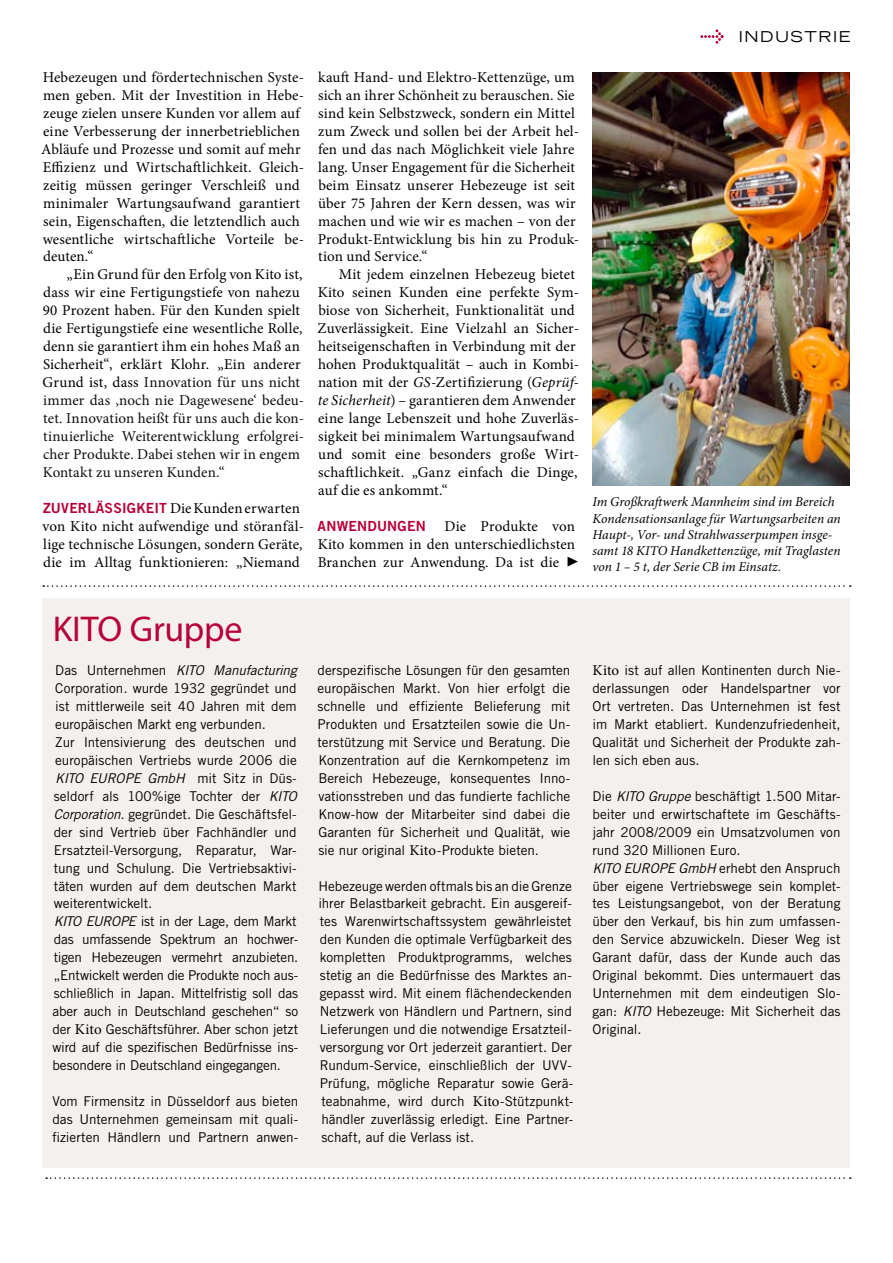
<style>
.page{position:relative;width:893px;height:1263px;background:#fff}
.page>*{position:absolute;margin:0;border:0;box-sizing:border-box;transform-origin:0 0}
.t1{font:36px "Myriad Pro";letter-spacing:-.005em;color:#b70037}
.t2{font:15px/18px "Minion Pro";letter-spacing:.005em;color:#000}
.t3{font:expanded 15px "Trade Gothic LT Std";letter-spacing:.1em;color:#000}
.t4{font:13.5px/18px "Trade Gothic LT Std";color:#000;text-align:justify}
.t5{font:italic 13.5px/16.2px "Minion Pro";color:#000}
.s1{color:#0f0f0f}
.s2{font-family:"Trade Gothic LT Std Bd 2";font-size:13.95px;color:#b70037}
.s3{font-style:italic}
.s4{font-size:21px}
.s5{font-family:"Minion Pro";font-size:15px}
</style>
<div class="page">
<svg style="left:700px;top:29px;width:23px;height:15px"></svg>
<div style="left:43px;top:598px;width:807px;height:570px;background:#f4f0ed"></div>
<svg style="left:43px;top:585px;width:808px;height:2px"></svg>
<svg style="left:46px;top:1177px;width:805px;height:2px"></svg>
<img style="left:592px;top:72px;width:257px;height:413px">
<p class="t2" style="left:41px;top:68px;width:264px">Hebezeugen und fördertechnischen Syste&shy;men geben. Mit der Investition in Hebe&shy;zeuge zielen unsere Kunden vor allem auf eine Verbesserung der innerbetrieblichen Abläufe und Prozesse und somit auf mehr Effizienz und Wirtschaftlichkeit. Gleich&shy;zeitig müssen geringer Verschleiß und minimaler Wartungsaufwand garantiert sein, Eigenschaften, die letztendlich auch wesentliche wirtschaftliche Vorteile be&shy;deuten.“</p>
<p class="t2" style="left:43px;top:266px;width:263px;text-indent:24px">„Ein Grund für den Erfolg von Kito ist, dass wir eine Fertigungstiefe von nahezu 90 Prozent haben. Für den Kunden spielt die Fertigungstiefe eine wesentliche Rolle, denn sie garantiert ihm ein hohes Maß an Sicherheit“, erklärt Klohr. „Ein anderer Grund ist, dass <span class="s1">Innovation für uns nicht immer das ‚noch nie Dagewesene‘ bedeu&shy;tet. Innovation heißt für uns auch die kon&shy;tinuierliche Weiterentwicklung erfolgrei&shy;cher Produkte. Dabei stehen wir in engem Kontakt zu unseren Kunden.“</span></p>
<p class="t2" style="left:43px;top:499px;width:263px"><span class="s2">ZUVER LÄSSIGKEIT</span> Die Kunden erwarten von Kito nicht aufwendige und störanfäl&shy;lige technische Lösungen, sondern Geräte, die im Alltag funktionieren: „Niemand</p>
<p class="t2" style="left:318px;top:68px;width:263px">kauft Hand- und Elektro-Kettenzüge, um sich an ihrer Schönheit zu berauschen. Sie sind kein Selbstzweck, sondern ein Mittel zum Zweck und sollen bei der Arbeit hel&shy;fen und das nach Möglichkeit viele Jahre lang. Unser Engagement für die Sicherheit beim Einsatz unserer Hebezeuge ist seit über 75 Jahren der Kern dessen, was wir machen und wie wir es machen – von der Produkt-Entwicklung bis hin zu Produk&shy;tion und Service.“</p>
<p class="t2" style="left:318px;top:266px;width:263px;text-indent:21px">Mit jedem einzelnen Hebezeug bietet Kito seinen Kunden eine perfekte Sym&shy;biose von Sicherheit, Funktionalität und Zuverlässigkeit. Eine Vielzahl an Sicher&shy;heitseigenschaften in Verbindung mit der hohen Produktqualität – auch in Kombi&shy;nation mit der <span class="s3">GS</span>-Zertifizierung (<span class="s3">Geprüf&shy;te Sicherheit</span>) – garantieren dem Anwender eine lange Lebenszeit und hohe Zuverläs&shy;sigkeit bei minimalem Wartungsaufwand und somit eine besonders große Wirt&shy;schaftlichkeit. „Ganz einfach die Dinge, auf die es ankommt.“</p>
<p class="t2" style="left:318px;top:517px;width:263px"><span class="s2">ANWENDUNGEN</span> Die Produkte von<br>Kito kommen in den unterschiedlichsten<br>Branchen zur Anwendung. Da ist die <span class="s4">▶</span></p>
<p class="t3" style="left:739px;top:27px;width:111px">INDUSTRIE</p>
<p class="t5" style="left:592px;top:494px;width:250px">Im Großkraftwerk Mannheim sind im Bereich Kondensationsanlage für Wartungsarbeiten an Haupt-, Vor- und Strahlwasserpumpen insge&shy;samt 18 KITO Handkettenzüge, mit Traglasten von 1 – 5 t, der Serie CB im Einsatz.</p>
<h1 class="t1" style="left:53px;top:607px;width:191px">KITO Gruppe</h1>
<p class="t4" style="left:53px;top:661px;width:247px;text-align:left">Das U nternehmen <span class="s3">KITO Manufacturing </span>Corporation<span class="s3">.</span> wurde 1932 gegründet und ist mittlerweile seit 40 Jahren mit dem europäischen Markt eng verbunden.<br>Zur I ntensivierung des deutschen und europäischen Vertriebs wurde 2006 die <span class="s3">KITO Europe GmbH</span> mit Sitz in D üs&shy;seldorf als 100%ige Tochter der <span class="s3">KITO Corporation.</span> gegründet. Die Geschäftsfel&shy;der sind Vertrieb über Fachhändler und Ersatzteil-Versorgung, Reparatur, War&shy;tung und Schulung. Die Vertriebsaktivi&shy;täten wurden auf dem deutschen Markt weiterentwickelt.<br><span class="s3">KITO Europe</span> ist in der Lage, dem Markt das umfassende Spektrum an hochwer&shy;tigen H ebezeugen vermehrt anzubieten. „Entwickelt werden die Produkte noch aus&shy;schließlich in Japan. Mittelfristig soll das aber auch in Deutschland geschehen“ so der <span class="s5">Kito</span> Geschäftsführer. Aber schon jetzt wird auf die spezifischen Bedürfnisse ins&shy;besondere in Deutschland eingegangen.</p>
<p class="t4" style="left:53px;top:1092px;width:247px">Vom Firmensitz in Düsseldorf aus bieten das U nternehmen gemeinsam mit quali&shy;fizierten Händlern und Partnern anwen-</p>
<p class="t4" style="left:318px;top:661px;width:254px">derspezifische Lösungen für den gesamten europäischen Markt. Von hier erfolgt die schnelle und effiziente Belieferung mit Produkten und Ersatzteilen sowie die U n&shy;terstützung mit Service und Beratung. Die Konzentration auf die Kernkompetenz im Bereich H ebezeuge, konsequentes I nno&shy;vationsstreben und das fundierte fachliche Know-how der Mitarbeiter sind dabei die Garanten für Sicherheit und Qualität, wie sie nur original <span class="s5">Kito-</span>Produkte bieten.</p>
<p class="t4" style="left:318px;top:876px;width:255px">H ebezeuge werden oftmals bis an die Grenze ihrer Belastbarkeit gebracht. Ein ausgereif&shy;tes Warenwirtschaftssystem gewährleistet den Kunden die optimale Verfügbarkeit des kompletten Produktprogramms, welches stetig an die Bedürfnisse des Marktes an&shy;gepasst wird. Mit einem flächendeckenden Netzwerk von Händlern und Partnern, sind Lieferungen und die notwendige Ersatzteil&shy;versorgung vor Ort jederzeit garantiert. Der Rundum-Service, einschließlich der UVV</p>
<p class="t4" style="left:320px;top:1056px;width:255px;text-indent:248px">- Prüfung, mögliche Reparatur sowie Gerä&shy;teabnahme, wird durch <span class="s5">Kito</span>-Stützpunkt&shy;händler zuverlässig erledigt. Eine Partner&shy;schaft, auf die Verlass ist.</p>
<p class="t4" style="left:592px;top:661px;width:250px"><span class="s5">Kito</span> ist auf allen Kontinenten durch N ie&shy;derlassungen oder Handelspartner vor Ort vertreten. Das U nternehmen ist fest im Markt etabliert. Kundenzufriedenheit, Qualität und Sicherheit der Produkte zah&shy;len sich eben aus.</p>
<p class="t4" style="left:592px;top:787px;width:250px;text-align:left">Die <span class="s3">KITO Gruppe</span> beschäftigt 1.500 Mitar&shy;beiter und erwirtschaftete im Geschäfts&shy;jahr 2008/2009 ein U msatzvolumen von rund 320 Millionen Euro.<br><span class="s3">KITO Europe GmbH</span> erhebt den Anspruch über eigene Vertriebswege sein komplet&shy;tes Leistungsangebot, von der Beratung über den Verkauf, bis hin zum umfassen&shy;den Service abzuwickeln. Dieser Weg ist Garant dafür, dass der Kunde auch das Original bekommt. Dies untermauert das U nternehmen mit dem eindeutigen Slo&shy;gan: <span class="s3">KITO</span> H ebezeuge: Mit Sicherheit das Original.</p>
</div>
